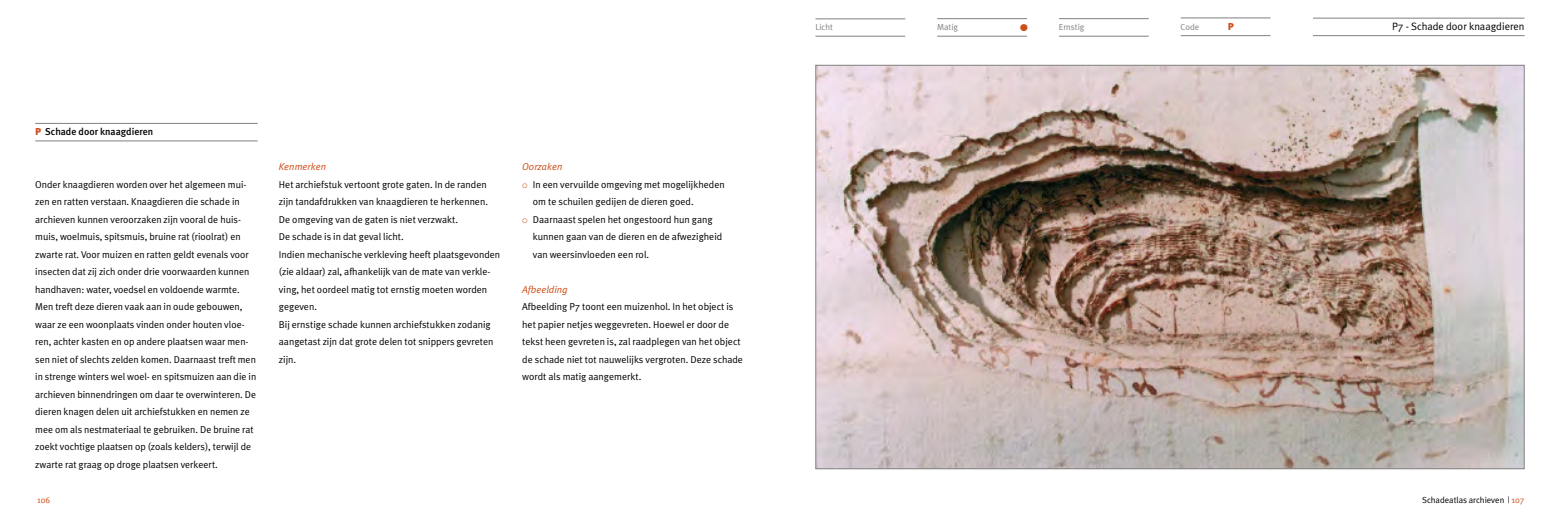
<style>
.page{position:relative;width:1560px;height:532px;background:#fff}
.page>*{position:absolute;margin:0;border:0;box-sizing:border-box;transform-origin:0 0}
.t1{font:10.62px "Meta Plus Normal";color:#000}
.t2{font:10px/17.5px "Meta Plus Normal";color:#000}
.t3{font:italic 10px "Meta Plus Normal";color:#cd4d17}
.t4{font:500 10px "Meta Plus";color:#000}
.t5{font:10px "European Pi Three";color:#cd4d17}
.t6{font:900 10px "Meta Plus";color:#cd4d17}
.t7{font:8.75px "Meta Plus Normal";color:#000}
.t8{font:8.75px "Meta Plus Normal";color:#808080}
.t9{font:8.75px "Meta Plus Normal";color:#cd4d17}
.s1{font-weight:900;color:#cd4d17}
.s2{color:#cd4d17}
</style>
<div class="page">
<img style="left:817px;top:67px;width:705px;height:400px">
<hr style="left:1312px;top:18px;width:212px;height:1px;background:#808080">
<hr style="left:1312px;top:35px;width:212px;height:1px;background:#808080">
<hr style="left:815px;top:19px;width:90px;height:1px;background:#808080">
<hr style="left:815px;top:36px;width:90px;height:1px;background:#808080">
<hr style="left:937px;top:18px;width:89px;height:1px;background:#808080">
<hr style="left:937px;top:36px;width:89px;height:1px;background:#808080">
<hr style="left:1058px;top:18px;width:90px;height:1px;background:#808080">
<hr style="left:1058px;top:36px;width:90px;height:1px;background:#808080">
<hr style="left:1180px;top:18px;width:90px;height:1px;background:#808080">
<hr style="left:1180px;top:35px;width:90px;height:1px;background:#808080">
<hr style="left:35px;top:123px;width:222px;height:1px;background:#808080">
<hr style="left:35px;top:140px;width:222px;height:1px;background:#808080">
<p class="t4" style="left:35px;top:126px;width:119px"><span class="s1">P</span> Schade door knaagdieren</p>
<p class="t8" style="left:815px;top:22px;width:19px">Licht</p>
<p class="t8" style="left:937px;top:22px;width:22px">Matig</p>
<p class="t5" style="left:1019px;top:21px;width:10px">-</p>
<p class="t8" style="left:1058px;top:22px;width:27px">Ernstig</p>
<p class="t8" style="left:1180px;top:22px;width:20px">Code</p>
<p class="t6" style="left:1227px;top:21px;width:7px">P</p>
<p class="t1" style="left:1391px;top:20px;width:134px">P7 - Schade door knaagdieren</p>
<p class="t3" style="left:279px;top:161px;width:49px">Kenmerken</p>
<p class="t2" style="left:279px;top:175px;width:223px">Het archiefstuk vertoont grote gaten. In de randen zijn tandafdrukken van knaagdieren te herkennen.<br>De omgeving van de gaten is niet verzwakt.<br>De schade is in dat geval licht.<br>Indien mechanische verkleving heeft plaatsgevonden (zie aldaar) zal, afhankelijk van de mate van verkle&shy;ving, het oordeel matig tot ernstig moeten worden gegeven.<br>Bij ernstige schade kunnen archiefstukken zodanig aangetast zijn dat grote delen tot snippers gevreten zijn.</p>
<p class="t3" style="left:522px;top:161px;width:42px">Oorzaken</p>
<p class="t2" style="left:533px;top:175px;width:193px">In een vervuilde omgeving met mogelijkheden om te schuilen gedijen de dieren goed.<br>Daarnaast spelen het ongestoord hun gang kunnen gaan van de dieren en de afwezigheid van weersinvloeden een rol.</p>
<p class="t3" style="left:522px;top:283px;width:47px">Afbeelding</p>
<p class="t2" style="left:522px;top:298px;width:222px">Afbeelding P7 toont een muizenhol. In het object is het papier netjes weggevreten. Hoewel er door de tekst heen gevreten is, zal raadplegen van het object de schade niet tot nauwelijks vergroten. Deze schade wordt als matig aangemerkt.</p>
<p class="t2" style="left:35px;top:175px;width:222px">Onder knaagdieren worden over het algemeen mui&shy;zen en ratten verstaan. Knaagdieren die schade in archieven kunnen veroorzaken zijn vooral de huis&shy;muis, woelmuis, spitsmuis, bruine rat (rioolrat) en zwarte rat. Voor muizen en ratten geldt evenals voor insecten dat zij zich onder drie voorwaarden kunnen handhaven: water, voedsel en voldoende warmte.<br>Men treft deze dieren vaak aan in oude gebouwen, waar ze een woonplaats vinden onder houten vloe&shy;ren, achter kasten en op andere plaatsen waar men&shy;sen niet of slechts zelden komen. Daarnaast treft men in strenge winters wel woel- en spitsmuizen aan die in archieven binnendringen om daar te overwinteren. De dieren knagen delen uit archiefstukken en nemen ze mee om als nestmateriaal te gebruiken. De bruine rat zoekt vochtige plaatsen op (zoals kelders), terwijl de zwarte rat graag op droge plaatsen verkeert.</p>
<p class="t9" style="left:37px;top:494px;width:14px">106</p>
<p class="t7" style="left:1421px;top:494px;width:104px">Schadeatlas archieven | <span class="s2">107</span></p>
</div>
